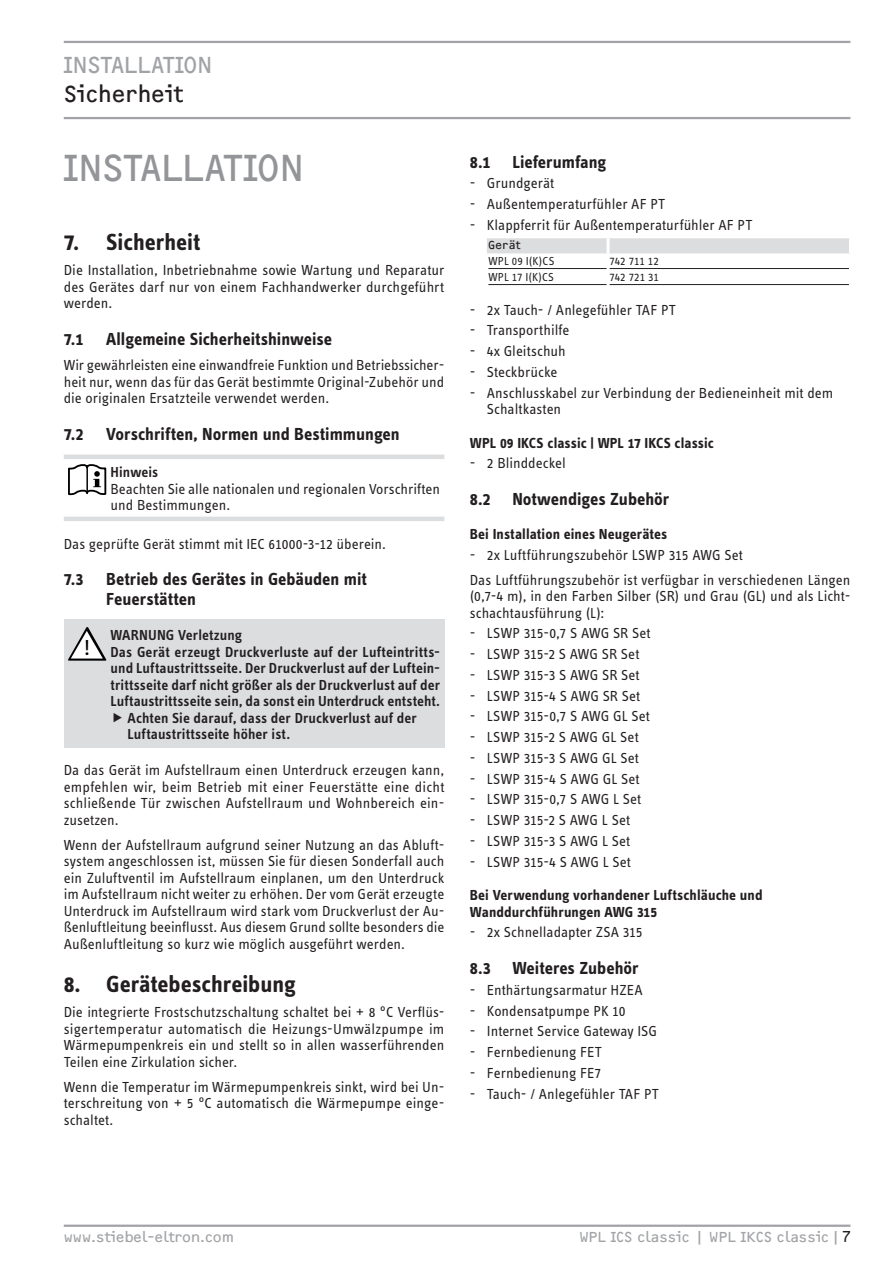
<style>
.page{position:relative;width:893px;height:1263px;background:#fff}
.page>*{position:absolute;margin:0;border:0;box-sizing:border-box;transform-origin:0 0}
.t1{font:39px "F2 FOCR Bczyk Com";letter-spacing:-.015em;color:#939598}
.t2{font:700 24px "STE Info Text";letter-spacing:-.005em;color:#231f20}
.t3{font:24px "F2 FOCR Bczyk Com";color:#a1a3a6}
.t4{font:24px "F2 FOCR Bczyk Com";color:#231f20}
.t5{font:22.5px "STE Info Text";color:#000}
.t6{font:700 18px/19.8px "STE Info Text";color:#231f20}
.t7{font:15px/16.5px "STE Info Text";color:#231f20;text-align:justify}
.t8{font:600 15px "STE Info Text";letter-spacing:.005em;color:#231f20}
.t9{font:700 15px/16.5px "STE Info Text";letter-spacing:.005em;color:#231f20}
.t10{font:15px "F2 FOCR Bczyk Com";color:#a1a3a6}
.t11{font:12px "STE Info Text";letter-spacing:.005em;color:#231f20}
.t12{font:12px "F2 FOCR Bczyk Com";color:#231f20}
.s1{color:#231f20}
</style>
<div class="page">
<hr style="left:64px;top:41px;width:786px;height:2px;background:#a1a3a6">
<hr style="left:64px;top:117px;width:786px;height:2px;background:#a1a3a6">
<hr style="left:64px;top:1224px;width:786px;height:3px;background:#a1a3a6">
<hr style="left:64px;top:455px;width:380px;height:4px;background:#dcdddf">
<hr style="left:64px;top:517px;width:380px;height:4px;background:#dcdddf">
<svg style="left:68px;top:464px;width:38px;height:31px"></svg>
<hr style="left:86px;top:467px;width:2px;height:25px;background:#000">
<div style="left:64px;top:620px;width:380px;height:128px;background:#dcdddf"></div>
<svg style="left:68px;top:627px;width:38px;height:34px"></svg>
<div style="left:487px;top:238px;width:362px;height:15px;background:#dcdddf"></div>
<hr style="left:607px;top:238px;width:3px;height:15px;background:#fff">
<hr style="left:488px;top:268px;width:119px;height:1px;background:#231f20">
<hr style="left:610px;top:268px;width:239px;height:1px;background:#231f20">
<hr style="left:488px;top:284px;width:119px;height:1px;background:#231f20">
<hr style="left:610px;top:284px;width:239px;height:1px;background:#231f20">
<h2 class="t3" style="left:64px;top:51px;width:22px">Installati</h2>
<h2 class="t3" style="left:184px;top:51px;width:26px">on</h2>
<h2 class="t4" style="left:64px;top:80px;width:121px">Sicherheit</h2>
<h1 class="t1" style="left:64px;top:146px;width:243px">INSTALLATION</h1>
<h2 class="t2" style="left:64px;top:228px;width:138px">7. Sicherheit</h2>
<p class="t7" style="left:64px;top:262px;width:382px">Die Installation, Inbetriebnahme sowie Wartung und Reparatur des Gerätes darf nur von einem Fachhandwerker durchgeführt werden.</p>
<p class="t6" style="left:64px;top:329px;width:21px">7.1</p>
<p class="t6" style="left:106px;top:329px;width:227px">Allgemeine Sicherheitshinweise</p>
<p class="t7" style="left:64px;top:357px;width:382px">Wir gewährleisten eine einwandfreie Funktion und Betriebssicher&shy;heit nur, wenn das für das Gerät bestimmte Original-Zubehör und die originalen Ersatzteile verwendet werden.</p>
<p class="t6" style="left:64px;top:424px;width:21px">7.2</p>
<p class="t6" style="left:106px;top:424px;width:295px">Vorschriften, Normen und Bestimmungen</p>
<p class="t8" style="left:111px;top:464px;width:49px">Hinweis</p>
<p class="t7" style="left:111px;top:481px;width:331px">Beachten Sie alle nationalen und regionalen Vorschriften und Bestimmungen.</p>
<p class="t7" style="left:64px;top:535px;width:324px">Das geprüfte Gerät stimmt mit IEC 61000-3-12 überein.</p>
<p class="t6" style="left:64px;top:569px;width:21px">7.3</p>
<p class="t6" style="left:106px;top:569px;width:262px">Betrieb des Gerätes in Gebäuden mit<br>Feuerstätten</p>
<h3 class="t5" style="left:84px;top:635px;width:8px">!</h3>
<p class="t8" style="left:111px;top:627px;width:133px">WARNUNG Verletzung</p>
<p class="t8" style="left:111px;top:643px;width:331px">Das Gerät erzeugt Druckverluste auf der Lufteintritts-</p>
<p class="t8" style="left:111px;top:660px;width:331px">und Luftaustrittsseite. Der Druckverlust auf der Luftein-</p>
<p class="t8" style="left:111px;top:676px;width:331px">trittsseite darf nicht größer als der Druckverlust auf der</p>
<p class="t8" style="left:111px;top:693px;width:331px">Luftaustrittsseite sein, da sonst ein Unterdruck entsteht.</p>
<p class="t8" style="left:128px;top:709px;width:291px">Achten Sie darauf, dass der Druckverlust auf der</p>
<p class="t8" style="left:128px;top:726px;width:164px">Luftaustrittsseite höher ist.</p>
<p class="t7" style="left:64px;top:762px;width:382px">Da das Gerät im Aufstellraum einen Unterdruck erzeugen kann, empfehlen wir, beim Betrieb mit einer Feuerstätte eine dicht schließende Tür zwischen Aufstellraum und Wohnbereich ein&shy;zusetzen.</p>
<p class="t7" style="left:64px;top:836px;width:382px">Wenn der Aufstellraum aufgrund seiner Nutzung an das Abluft&shy;system angeschlossen ist, müssen Sie für diesen Sonderfall auch ein Zuluftventil im Aufstellraum einplanen, um den Unterdruck im Aufstellraum nicht weiter zu erhöhen. Der vom Gerät erzeugte Unterdruck im Aufstellraum wird stark vom Druckverlust der Au&shy;ßenluftleitung beeinflusst. Aus diesem Grund sollte besonders die Außenluftleitung so kurz wie möglich ausgeführt werden.</p>
<h2 class="t2" style="left:64px;top:970px;width:233px">8. Gerätebeschreibung</h2>
<p class="t7" style="left:64px;top:1004px;width:382px">Die integrierte Frostschutzschaltung schaltet bei + 8 °C Verflüs&shy;sigertemperatur automatisch die Heizungs-Umwälzpumpe im Wärmepumpenkreis ein und stellt so in allen wasserführenden Teilen eine Zirkulation sicher.</p>
<p class="t7" style="left:64px;top:1078px;width:382px">Wenn die Temperatur im Wärmepumpenkreis sinkt, wird bei Un&shy;terschreitung von + 5 °C automatisch die Wärmepumpe einge&shy;schaltet.</p>
<p class="t6" style="left:470px;top:152px;width:138px">8.1 Lieferumfang</p>
<p class="t7" style="left:470px;top:175px;width:86px">- Grundgerät</p>
<p class="t7" style="left:470px;top:196px;width:196px">- Außentemperaturfühler AF PT</p>
<p class="t7" style="left:470px;top:216px;width:284px">- Klappferrit für Außentemperaturfühler AF PT</p>
<p class="t12" style="left:488px;top:238px;width:34px">Gerät</p>
<p class="t11" style="left:488px;top:254px;width:68px">WPL 09 I(K)CS</p>
<p class="t11" style="left:610px;top:254px;width:51px">742 711 12</p>
<p class="t11" style="left:488px;top:270px;width:67px">WPL 17 I(K)CS</p>
<p class="t11" style="left:610px;top:270px;width:51px">742 721 31</p>
<p class="t7" style="left:470px;top:301px;width:207px">- 2x Tauch- / Anlegefühler TAF PT</p>
<p class="t7" style="left:470px;top:322px;width:101px">- Transporthilfe</p>
<p class="t7" style="left:470px;top:343px;width:97px">- 4x Gleitschuh</p>
<p class="t7" style="left:470px;top:364px;width:89px">- Steckbrücke</p>
<p class="t7" style="left:487px;top:384px;width:348px;text-indent:-17px">- Anschlusskabel zur Verbindung der Bedieneinheit mit dem<br>Schaltkasten</p>
<p class="t9" style="left:470px;top:434px;width:246px">WPL 09 IKCS classic | WPL 17 IKCS classic</p>
<p class="t7" style="left:470px;top:455px;width:97px">- 2 Blinddeckel</p>
<p class="t6" style="left:470px;top:489px;width:201px">8.2 Notwendiges Zubehör</p>
<p class="t9" style="left:470px;top:525px;width:199px">Bei Installation eines Neugerätes</p>
<p class="t7" style="left:470px;top:542px;width:382px;line-height:25px">- 2x Luftführungszubehör LSWP 315 AWG Set<br>Das Luftführungszubehör ist verfügbar in verschiedenen Längen</p>
<p class="t7" style="left:470px;top:588px;width:382px">(0,7-4 m), in den Farben Silber (SR) und Grau (GL) und als Licht&shy;schachtausführung (L):</p>
<p class="t7" style="left:470px;top:625px;width:182px">- LSWP 315-0,7 S AWG SR Set</p>
<p class="t7" style="left:470px;top:646px;width:171px">- LSWP 315-2 S AWG SR Set</p>
<p class="t7" style="left:470px;top:666px;width:171px">- LSWP 315-3 S AWG SR Set</p>
<p class="t7" style="left:470px;top:687px;width:172px">- LSWP 315-4 S AWG SR Set</p>
<p class="t7" style="left:470px;top:708px;width:181px">- LSWP 315-0,7 S AWG GL Set</p>
<p class="t7" style="left:470px;top:729px;width:170px">- LSWP 315-2 S AWG GL Set</p>
<p class="t7" style="left:470px;top:749px;width:171px">- LSWP 315-3 S AWG GL Set</p>
<p class="t7" style="left:470px;top:770px;width:171px">- LSWP 315-4 S AWG GL Set</p>
<p class="t7" style="left:470px;top:791px;width:173px">- LSWP 315-0,7 S AWG L Set</p>
<p class="t7" style="left:470px;top:812px;width:162px">- LSWP 315-2 S AWG L Set</p>
<p class="t7" style="left:470px;top:832px;width:162px">- LSWP 315-3 S AWG L Set</p>
<p class="t7" style="left:470px;top:853px;width:162px">- LSWP 315-4 S AWG L Set</p>
<p class="t9" style="left:470px;top:887px;width:294px">Bei Verwendung vorhandener Luftschläuche und<br>Wanddurchführungen AWG 315</p>
<p class="t7" style="left:470px;top:924px;width:174px">- 2x Schnelladapter ZSA 315</p>
<p class="t6" style="left:470px;top:958px;width:170px">8.3 Weiteres Zubehör</p>
<p class="t7" style="left:470px;top:982px;width:174px">- Enthärtungsarmatur HZEA</p>
<p class="t7" style="left:470px;top:1002px;width:157px">- Kondensatpumpe PK 10</p>
<p class="t7" style="left:470px;top:1023px;width:189px">- Internet Service Gateway ISG</p>
<p class="t7" style="left:470px;top:1044px;width:133px">- Fernbedienung FET</p>
<p class="t7" style="left:470px;top:1065px;width:133px">- Fernbedienung FE7</p>
<p class="t7" style="left:470px;top:1085px;width:190px">- Tauch- / Anlegefühler TAF PT</p>
<p class="t10" style="left:64px;top:1228px;width:172px">www.stiebel-eltron.com</p>
<p class="t10" style="left:579px;top:1228px;width:273px">WPL ICS classic | WPL IKCS classic|<span class="s1">7</span></p>
</div>
